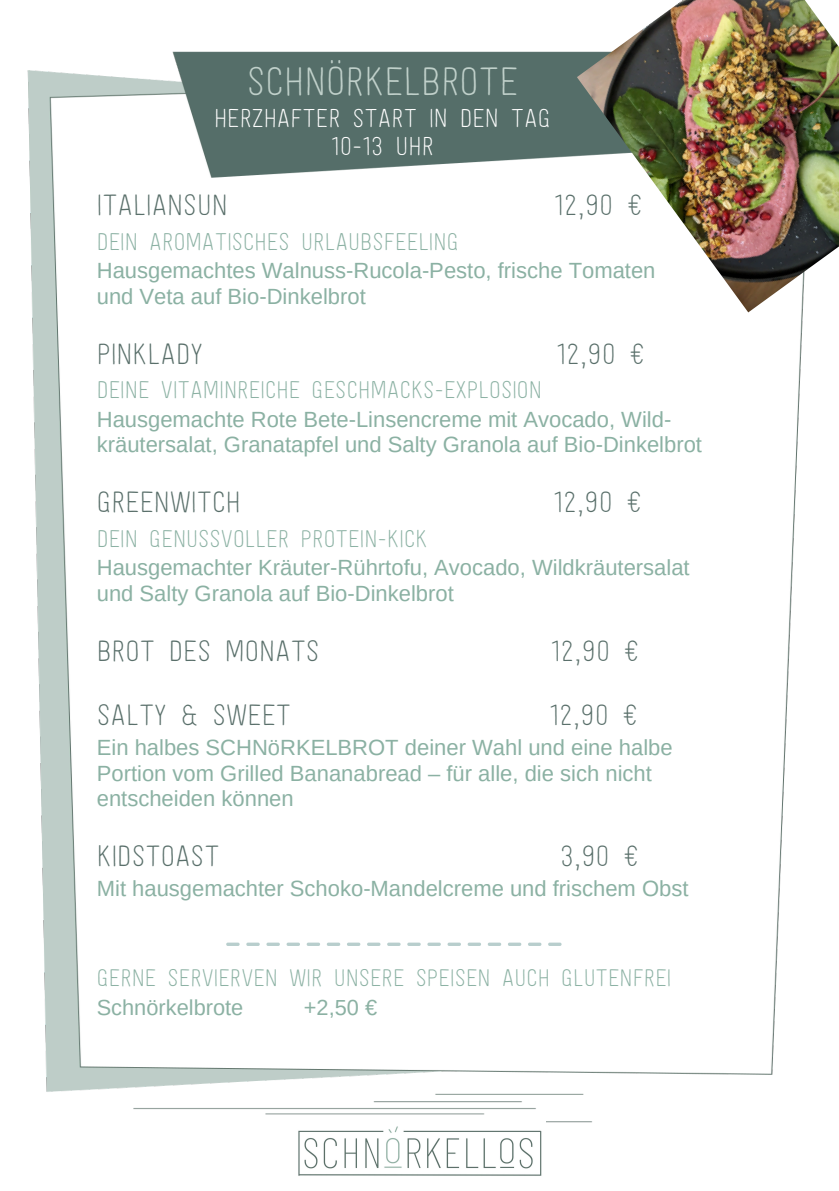
<style>
.page{position:relative;width:839px;height:1191px;background:#fff}
.page>*{position:absolute;margin:0;border:0;box-sizing:border-box;transform-origin:0 0}
.t1{font:46px "Festivo Letters No 18";color:#c0d0ca}
.t2{font:34px "Festivo Letters No 18";color:#596f6a}
.t3{font:30px/28.4px "Festivo Letters No 18";color:#fff;text-align:center}
.t4{font:28px "Festivo Letters No 18";color:#8bb1a3}
.t5{font:27.8px "Festivo Letters No 18";color:#8bb1a3}
.t6{font:22px "Arimo";color:#8bb1a3}
.t7{font:21.8px "Arimo";color:#8bb1a3}
</style>
<div class="page">
<img style="left:27px;top:51px;width:776px;height:1072px">
<img style="left:295px;top:1120px;width:250px;height:56px">
<svg style="left:226px;top:943px;width:335px;height:3px"></svg>
<img style="left:577px;top:0;width:261px;height:312px">
<p class="t1" style="left:247px;top:61px;width:273px">SCHNÖRKELBROTE</p>
<p class="t3" style="left:214px;top:105px;width:338px">HERZHAFTER START IN DEN TAG<br>10-13 UHR</p>
<h2 class="t2" style="left:97px;top:190px;width:132px">ITALIANSUN</h2>
<h2 class="t2" style="left:554px;top:190px;width:90px">12,90 €</h2>
<p class="t4" style="left:97px;top:229px;width:363px">DEIN AROMATISCHES URLAUBSFEELING</p>
<p class="t6" style="left:97px;top:258px;width:560px">Hausgemachtes Walnuss-Rucola-Pesto, frische Tomaten</p>
<p class="t6" style="left:97px;top:284px;width:270px">und Veta auf Bio-Dinkelbrot</p>
<p class="t2" style="left:97px;top:338px;width:108px">PINKLADY</p>
<p class="t2" style="left:556px;top:338px;width:90px">12,90 €</p>
<p class="t4" style="left:97px;top:377px;width:446px">DEINE VITAMINREICHE GESCHMACKS-EXPLOSION</p>
<p class="t6" style="left:97px;top:407px;width:576px">Hausgemachte Rote Bete-Linsencreme mit Avocado, Wild-</p>
<p class="t6" style="left:97px;top:432px;width:606px">kräutersalat, Granatapfel und Salty Granola auf Bio-Dinkelbrot</p>
<p class="t2" style="left:97px;top:487px;width:145px">GREENWITCH</p>
<p class="t2" style="left:553px;top:487px;width:90px">12,90 €</p>
<p class="t4" style="left:97px;top:526px;width:332px">DEIN GENUSSVOLLER PROTEIN-KICK</p>
<p class="t6" style="left:97px;top:555px;width:594px">Hausgemachter Kräuter-Rührtofu, Avocado, Wildkräutersalat</p>
<p class="t6" style="left:97px;top:581px;width:358px">und Salty Granola auf Bio-Dinkelbrot</p>
<p class="t2" style="left:97px;top:635px;width:224px">BROT DES MONATS</p>
<p class="t2" style="left:551px;top:635px;width:90px">12,90 €</p>
<h1 class="t2" style="left:97px;top:700px;width:196px">SALTY &amp; SWEET</h1>
<h1 class="t2" style="left:549px;top:700px;width:90px">12,90 €</h1>
<p class="t6" style="left:97px;top:735px;width:577px">Ein halbes SCHNöRKELBROT deiner Wahl und eine halbe</p>
<p class="t6" style="left:97px;top:761px;width:556px">Portion vom Grilled Bananabread – für alle, die sich nicht</p>
<p class="t6" style="left:97px;top:786px;width:198px">entscheiden können</p>
<p class="t2" style="left:97px;top:841px;width:124px">KIDSTOAST</p>
<p class="t2" style="left:559px;top:841px;width:81px">3,90 €</p>
<p class="t6" style="left:97px;top:876px;width:593px">Mit hausgemachter Schoko-Mandelcreme und frischem Obst</p>
<p class="t5" style="left:97px;top:966px;width:576px">GERNE SERVIERVEN WIR UNSERE SPEISEN AUCH GLUTENFREI</p>
<p class="t7" style="left:97px;top:995px;width:148px">Schnörkelbrote</p>
<p class="t7" style="left:304px;top:995px;width:75px">+2,50 €</p>
</div>
